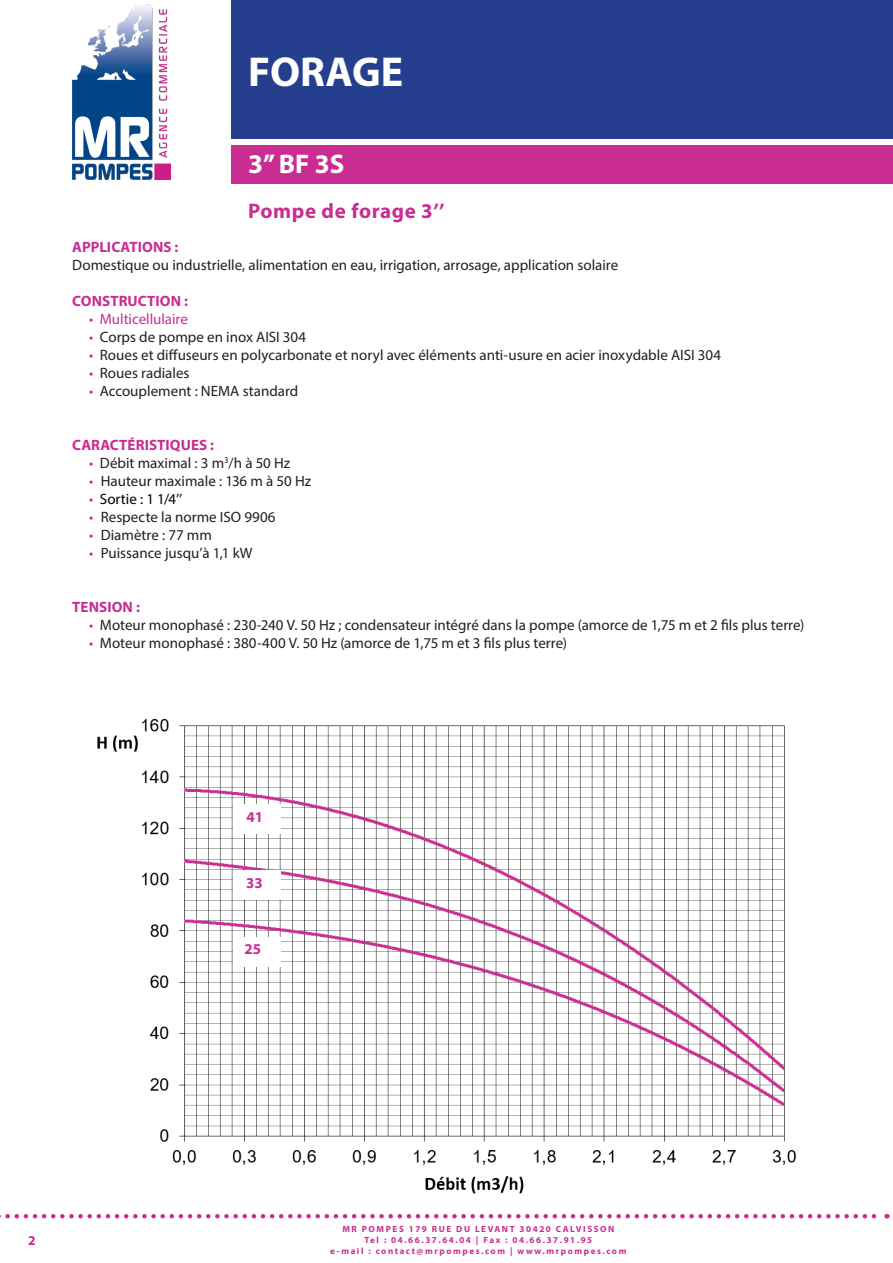
<style>
.page{position:relative;width:893px;height:1263px;background:#fff}
.page>*{position:absolute;margin:0;border:0;box-sizing:border-box;transform-origin:0 0}
.t1{font:700 42px "Myriad Pro";color:#fff}
.t2{font:700 27px "Myriad Pro";color:#fff}
.t3{font:700 21px "Myriad Pro";letter-spacing:.03em;color:#c92d92}
.SsTitre_haut_de_page{font:15px "Myriad Pro";color:#231f20}
.SsTitre_haut_de_page-2{font:700 15px "Myriad Pro";letter-spacing:.005em;color:#c92d92}
.SsTitre_haut_de_page-3{font:15px "Myriad Pro";letter-spacing:-.005em;color:#c92d92}
.SsTitre_haut_de_page-4{font:15px "Myriad Pro";color:#000001}
.t4{font:700 13.5px "Myriad Pro";color:#c92d92}
.t5{font:700 9px/10.8px "Myriad Pro";letter-spacing:.175em;color:#c92d92;text-align:center}
.s1{color:#c92d92}
</style>
<div class="page">
<div style="left:231px;top:0;width:662px;height:138px;background:#253f8e"></div>
<div style="left:231px;top:146px;width:662px;height:38px;background:#c92d92"></div>
<img style="left:72px;top:5px;width:98px;height:174px">
<svg style="left:0;top:1214px;width:887px;height:4px"></svg>
<img style="left:97px;top:719px;width:699px;height:474px">
<div style="left:233px;top:804px;width:48px;height:29px;background:#fff"></div>
<div style="left:233px;top:871px;width:48px;height:29px;background:#fff"></div>
<div style="left:233px;top:937px;width:48px;height:30px;background:#fff"></div>
<h1 class="t1" style="left:248px;top:44px;width:157px">FORAGE</h1>
<h2 class="t2" style="left:248px;top:147px;width:98px">3’’ BF 3S</h2>
<h3 class="t3" style="left:248px;top:198px;width:198px">Pompe de forage 3’’</h3>
<p class="SsTitre_haut_de_page-2" style="left:72px;top:237px;width:108px">APPLICATIONS :</p>
<p class="SsTitre_haut_de_page" style="left:72px;top:255px;width:547px">Domestique ou industrielle, alimentation en eau, irrigation, arrosage, application solaire</p>
<p class="SsTitre_haut_de_page-2" style="left:72px;top:291px;width:117px">CONSTRUCTION :</p>
<p class="SsTitre_haut_de_page-3" style="left:89px;top:309px;width:100px">• Multicellulaire</p>
<p class="SsTitre_haut_de_page" style="left:89px;top:327px;width:218px"><span class="s1">•</span> Corps de pompe en inox AISI 304</p>
<p class="SsTitre_haut_de_page" style="left:89px;top:345px;width:633px"><span class="s1">•</span> Roues et diffuseurs en polycarbonate et noryl avec éléments anti-usure en acier inoxydable AISI 304</p>
<p class="SsTitre_haut_de_page" style="left:89px;top:363px;width:102px"><span class="s1">•</span> Roues radiales</p>
<p class="SsTitre_haut_de_page" style="left:89px;top:381px;width:211px"><span class="s1">•</span> Accouplement : NEMA standard</p>
<p class="SsTitre_haut_de_page-2" style="left:72px;top:435px;width:143px">CARACTÉRISTIQUES :</p>
<p class="SsTitre_haut_de_page" style="left:89px;top:453px;width:203px"><span class="s1">•</span> Débit maximal : 3 m<sup>3</sup>/h à 50 Hz</p>
<p class="SsTitre_haut_de_page" style="left:89px;top:471px;width:223px"><span class="s1">•</span> Hauteur maximale : 136 m à 50 Hz</p>
<p class="SsTitre_haut_de_page-4" style="left:89px;top:489px;width:95px"><span class="s1">•</span> Sortie : 1 1/4’’</p>
<p class="SsTitre_haut_de_page" style="left:89px;top:507px;width:188px"><span class="s1">•</span> Respecte la norme ISO 9906</p>
<p class="SsTitre_haut_de_page" style="left:89px;top:525px;width:124px"><span class="s1">•</span> Diamètre : 77 mm</p>
<p class="SsTitre_haut_de_page" style="left:89px;top:543px;width:165px"><span class="s1">•</span> Puissance jusqu’à 1,1 kW</p>
<p class="SsTitre_haut_de_page-2" style="left:72px;top:597px;width:69px">TENSION :</p>
<p class="SsTitre_haut_de_page" style="left:89px;top:615px;width:717px"><span class="s1">•</span> Moteur monophasé : 230-240 V. 50 Hz ; condensateur intégré dans la pompe (amorce de 1,75 m et 2 fils plus terre)</p>
<p class="SsTitre_haut_de_page" style="left:89px;top:633px;width:479px"><span class="s1">•</span> Moteur monophasé : 380-400 V. 50 Hz (amorce de 1,75 m et 3 fils plus terre)</p>
<p class="SsTitre_haut_de_page-2" style="left:247px;top:807px;width:18px">41</p>
<p class="SsTitre_haut_de_page-2" style="left:246px;top:873px;width:18px">33</p>
<p class="SsTitre_haut_de_page-2" style="left:244px;top:940px;width:18px">25</p>
<p class="t4" style="left:28px;top:1231px;width:9px">2</p>
<p class="t5" style="left:330px;top:1223px;width:298px">MR POMPES 179 RUE DU LEVANT 30420 CALVISSON<br>Tel : 04.66.37.64.04 | Fax : 04.66.37.91.95<br>e-mail : contact@mrpompes.com | www.mrpompes.com</p>
</div>
